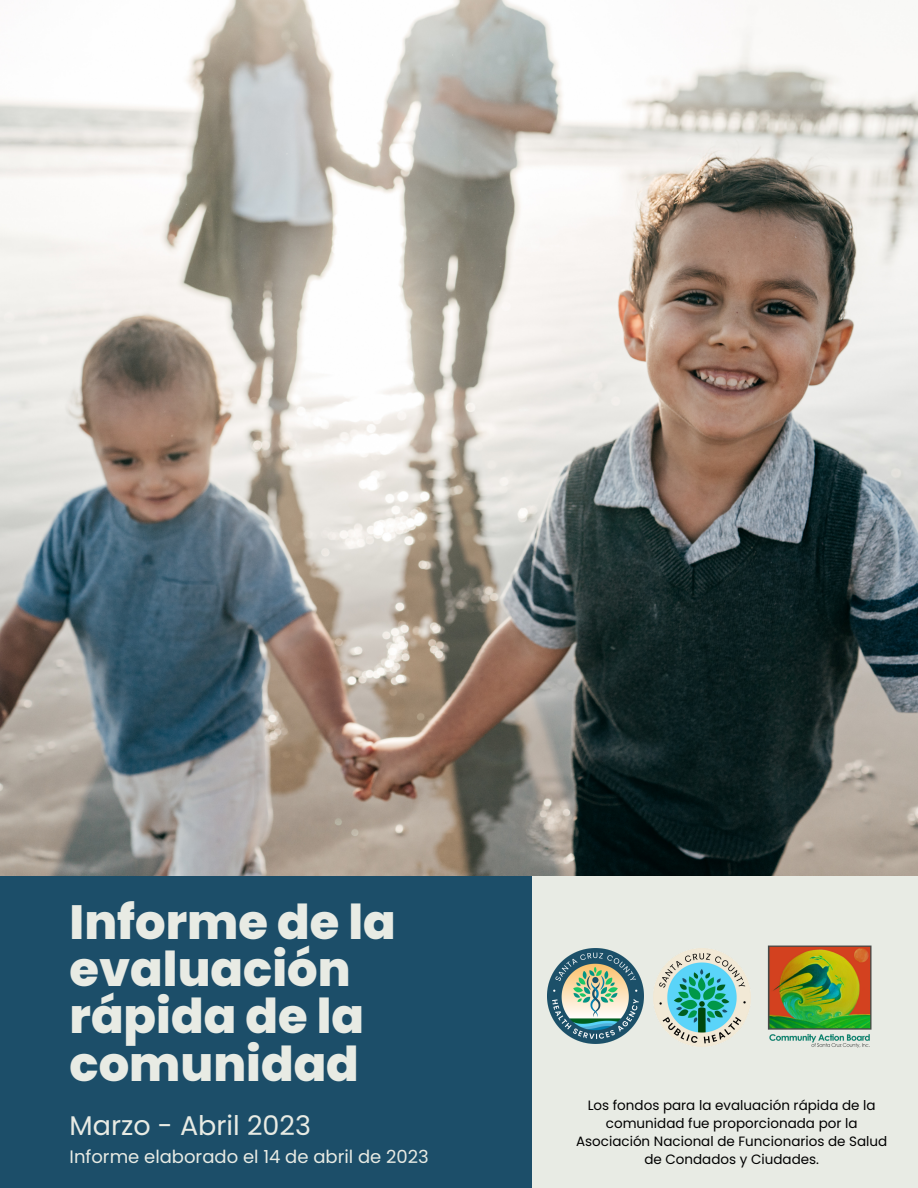
<style>
.page{position:relative;width:918px;height:1188px;background:#fff}
.page>*{position:absolute;margin:0;border:0;box-sizing:border-box;transform-origin:0 0}
.t1{font:800 48px/47.2px "Poppins";color:#e8ebe4}
.t2{font:27px "Poppins";color:#e8ebe4}
.t3{font:18px "Poppins";color:#e8ebe4}
.t4{font:13.5px/18px "Poppins";color:#000;text-align:center}
</style>
<div class="page">
<div style="left:0;top:875px;width:532px;height:313px;background:#1c4e69"></div>
<div style="left:532px;top:875px;width:386px;height:313px;background:#e8ebe4"></div>
<img style="left:767px;top:945px;width:105px;height:103px">
<img style="left:0;top:0;width:918px;height:875px">
<img style="left:653px;top:948px;width:98px;height:99px">
<img style="left:548px;top:948px;width:96px;height:96px">
<p class="t1" style="left:70px;top:899px;width:328px">Informe de la evaluación rápida de la comunidad</p>
<p class="t2" style="left:70px;top:1106px;width:243px">Marzo - Abril 2023</p>
<p class="t3" style="left:70px;top:1144px;width:361px">Informe elaborado el 14 de abril de 2023</p>
<p class="t4" style="left:576px;top:1096px;width:313px">Los fondos para la evaluación rápida de la comunidad fue proporcionada por la Asociación Nacional de Funcionarios de Salud de Condados y Ciudades.</p>
</div>
